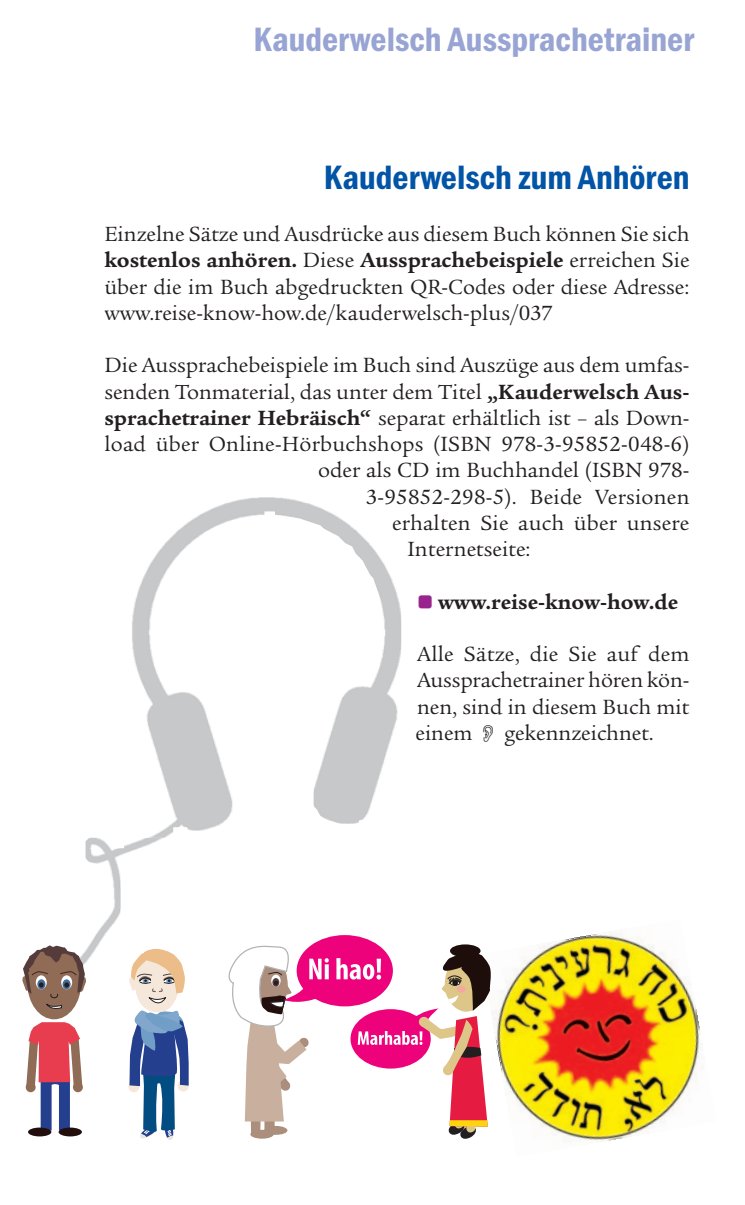
<style>
.page{position:relative;width:745px;height:1205px;background:#fff}
.page>*{position:absolute;margin:0;border:0;box-sizing:border-box;transform-origin:0 0}
.t1{font:600 condensed 35px "Franklin Got Itc T";color:#98a4d3}
.t2{font:600 condensed 35px "Franklin Got Itc T";color:#0154a6}
.t3{font:21.25px/26.2px "Legacy Ser Itc T";color:#231f20;text-align:justify}
.t4{font:700 21.25px "Legacy Ser Itc T";color:#231f20}
.s1{font-weight:700}
.s2{font-family:"Button Bonus Rounded Positive";font-weight:400;font-size:16.25px;color:#99248e}
</style>
<div class="page">
<img style="left:494px;top:932px;width:206px;height:210px">
<img style="left:85px;top:838px;width:77px;height:124px">
<img style="left:132px;top:497px;width:269px;height:341px">
<div style="left:27px;top:947px;width:54px;height:72px;background:#906b56;border-radius:50%"></div>
<svg style="left:22px;top:945px;width:64px;height:65px"></svg>
<div style="left:28px;top:1127px;width:23px;height:9px;background:#230e0e;border-radius:50%"></div>
<div style="left:59px;top:1127px;width:23px;height:9px;background:#230e0e;border-radius:50%"></div>
<svg style="left:26px;top:1022px;width:56px;height:108px"></svg>
<svg style="left:129px;top:944px;width:59px;height:196px"></svg>
<svg style="left:449px;top:944px;width:31px;height:13px"></svg>
<div style="left:250px;top:1130px;width:23px;height:8px;background:#ab8e7b;border-radius:50%"></div>
<div style="left:296px;top:935px;width:96px;height:71px;background:#ed027c;border-radius:50%"></div>
<svg style="left:228px;top:942px;width:100px;height:193px"></svg>
<svg style="left:336px;top:948px;width:155px;height:191px"></svg>
<h1 class="t1" style="left:253px;top:28px;width:442px">Kauderwelsch Aussprachetrainer</h1>
<h1 class="t2" style="left:324px;top:165px;width:367px">Kauderwelsch zum Anhören</h1>
<p class="t3" style="left:104px;top:223px;width:586px">Einzelne Sätze und Ausdrücke aus diesem Buch können Sie sich <span class="s1">kostenlos anhören.</span> Diese <span class="s1">Aussprachebeispiele</span> erreichen Sie über die im Buch abgedruckten QR-Codes oder diese Adresse: www.reise-know-how.de/kauderwelsch-plus/037</p>
<p class="t3" style="left:104px;top:354px;width:586px">Die Aussprachebeispiele im Buch sind Auszüge aus dem umfas-</p>
<p class="t3" style="left:104px;top:381px;width:586px">senden Tonmaterial, das unter dem Titel <span class="s1">„Kauderwelsch Aus-</span></p>
<p class="t3" style="left:104px;top:407px;width:586px"><span class="s1">sprachetrainer Hebräisch“</span> separat erhältlich ist – als Down-</p>
<p class="t3" style="left:104px;top:433px;width:586px">load über Online-Hörbuchshops (ISBN 978-3-95852-048-6)</p>
<p class="t3" style="left:318px;top:459px;width:372px">oder als CD im Buchhandel (ISBN 978-</p>
<p class="t3" style="left:365px;top:486px;width:325px">3-95852-298-5). Beide Versionen</p>
<p class="t3" style="left:392px;top:512px;width:299px">erhalten Sie auch über unsere</p>
<p class="t3" style="left:407px;top:538px;width:124px">Internetseite:</p>
<p class="t4" style="left:417px;top:593px;width:262px"><span class="s2">±</span> www.reise-know-how.de</p>
<p class="t3" style="left:415px;top:643px;width:275px">Alle Sätze, die Sie auf dem Aussprachetrainer hören kön&shy;nen, sind in diesem Buch mit einem</p>
<p class="t3" style="left:503px;top:722px;width:151px">gekennzeichnet.</p>
</div>
